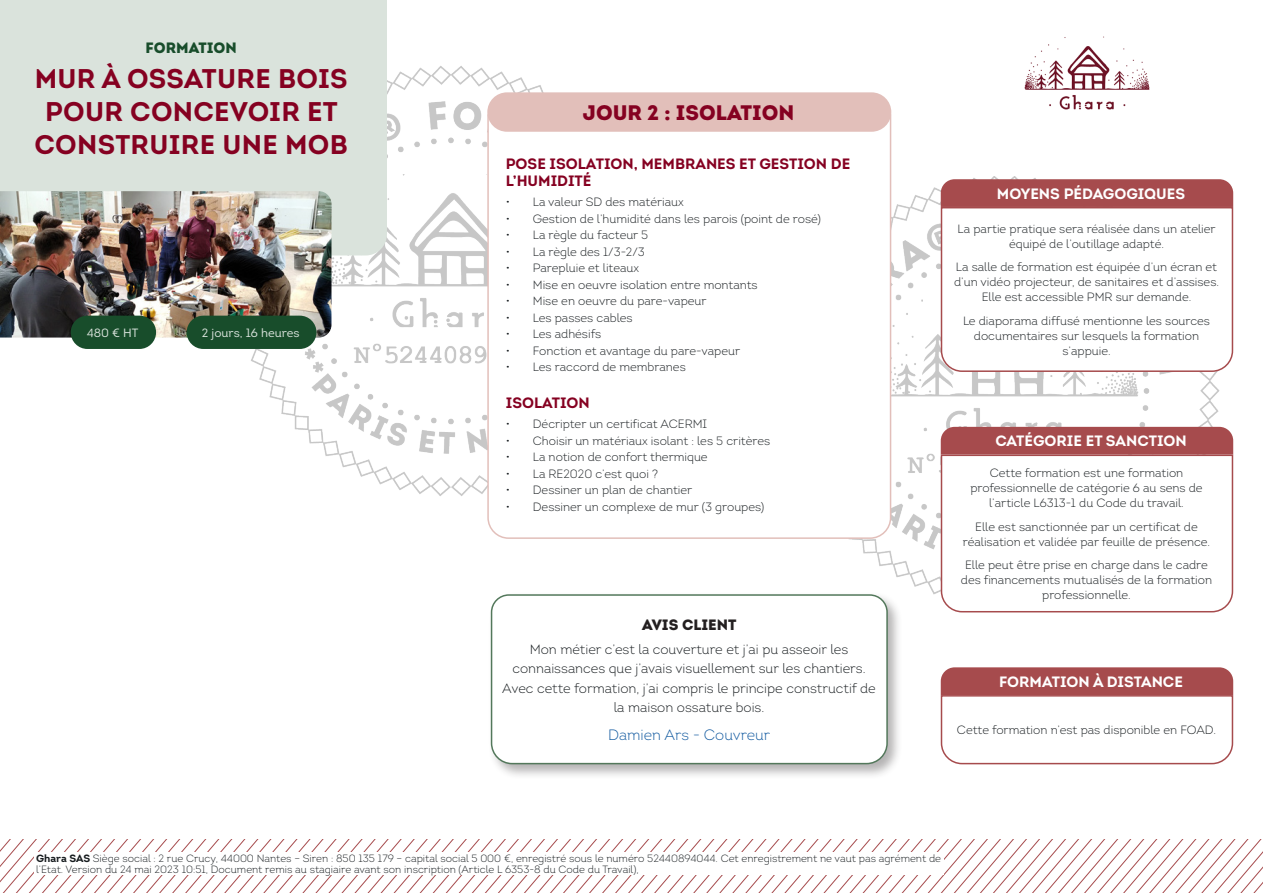
<style>
.page{position:relative;width:1263px;height:893px;background:#fff}
.page>*{position:absolute;margin:0;border:0;box-sizing:border-box;transform-origin:0 0}
.Titre_Blanc{font:27px "Intro Bold Caps";letter-spacing:.01em;color:#850121}
.Titre_Blanc-2{font:21px "Intro Black Caps";color:#850121}
.Titre_blanc_colonne{font:15px "Intro Bold Caps";color:#fff}
.Titre_déroulé{font:15px/16.5px "Intro Bold Caps";color:#850121}
.t1{font:300 15px "Intro";color:#125aa0}
.t2{font:15px "Intro Black Caps";color:#231f20}
.Titre_Blanc-3{font:15px "Intro Black Caps";color:#184d2b}
.t3{font:300 13.5px/19.5px "Intro";color:#161b1e;text-align:center}
.Capsule_texte{font:300 12px/15px "Intro";color:#161b1e;text-align:center}
.t4{font:12px "Intro";color:#dae3dc}
.t5{font:300 10.5px/10.5px "Intro";color:#161b1e}
.s1{font-weight:700}
</style>
<div class="page">
<img style="left:862px;top:176px;width:358px;height:419px">
<svg style="left:0;top:839px;width:1263px;height:54px"></svg>
<div style="left:34px;top:852px;width:909px;height:23px;background:#fff"></div>
<img style="left:251px;top:66px;width:292px;height:430px">
<div style="left:0;top:0;width:387px;height:255px;background:#dae3dc"></div>
<svg style="left:940px;top:667px;width:294px;height:98px"></svg>
<svg style="left:940px;top:206px;width:294px;height:167px"></svg>
<div style="left:941px;top:179px;width:292px;height:28px;background:#a64b4d"></div>
<svg style="left:940px;top:454px;width:294px;height:159px"></svg>
<div style="left:941px;top:427px;width:292px;height:28px;background:#a64b4d"></div>
<div style="left:488px;top:591px;width:415px;height:188px;background:#231f20;opacity:.34"></div>
<svg style="left:490px;top:593px;width:398px;height:172px"></svg>
<img style="left:0;top:191px;width:331px;height:147px">
<div style="left:71px;top:316px;width:85px;height:33px;background:#184d2b;border-radius:17px"></div>
<div style="left:187px;top:316px;width:129px;height:33px;background:#184d2b;border-radius:17px"></div>
<img style="left:1024px;top:36px;width:126px;height:74px">
<svg style="left:487px;top:114px;width:405px;height:426px"></svg>
<div style="left:487px;top:92px;width:404px;height:40px;background:#e2bfba;border-radius:20px"></div>
<p class="Titre_Blanc-3" style="left:146px;top:38px;width:93px">FORMATION</p>
<p class="Titre_Blanc" style="left:35px;top:62px;width:314px">MUR À OSSATURE BOIS</p>
<p class="Titre_Blanc" style="left:45px;top:95px;width:294px">POUR CONCEVOIR ET</p>
<p class="Titre_Blanc" style="left:35px;top:128px;width:315px">CONSTRUIRE UNE MOB</p>
<p class="t4" style="left:87px;top:325px;width:53px">480 € HT</p>
<p class="t4" style="left:202px;top:325px;width:99px">2 jours, 16 heures</p>
<p class="Titre_Blanc-2" style="left:583px;top:99px;width:213px">JOUR 2 : ISOLATION</p>
<p class="Titre_déroulé" style="left:506px;top:156px;width:346px">POSE ISOLATION, MEMBRANES ET GESTION DE<br>L’HUMIDITÉ</p>
<p class="Capsule_texte" style="left:506px;top:195px;width:179px">• La valeur SD des matériaux</p>
<p class="Capsule_texte" style="left:506px;top:211px;width:317px">• Gestion de l’humidité dans les parois (point de rosé)</p>
<p class="Capsule_texte" style="left:506px;top:228px;width:144px">• La règle du facteur 5</p>
<p class="Capsule_texte" style="left:506px;top:244px;width:141px">• La règle des 1/3-2/3</p>
<p class="Capsule_texte" style="left:506px;top:261px;width:135px">• Parepluie et liteaux</p>
<p class="Capsule_texte" style="left:506px;top:277px;width:253px">• Mise en oeuvre isolation entre montants</p>
<p class="Capsule_texte" style="left:506px;top:294px;width:202px">• Mise en oeuvre du pare-vapeur</p>
<p class="Capsule_texte" style="left:506px;top:310px;width:128px">• Les passes cables</p>
<p class="Capsule_texte" style="left:506px;top:327px;width:97px">• Les adhésifs</p>
<p class="Capsule_texte" style="left:506px;top:343px;width:236px">• Fonction et avantage du pare-vapeur</p>
<p class="Capsule_texte" style="left:506px;top:360px;width:181px">• Les raccord de membranes</p>
<p class="Titre_déroulé" style="left:506px;top:394px;width:86px">ISOLATION</p>
<p class="Capsule_texte" style="left:506px;top:417px;width:203px">• Décripter un certificat ACERMI</p>
<p class="Capsule_texte" style="left:506px;top:433px;width:266px">• Choisir un matériaux isolant : les 5 critères</p>
<p class="Capsule_texte" style="left:506px;top:450px;width:203px">• La notion de confort thermique</p>
<p class="Capsule_texte" style="left:506px;top:466px;width:154px">• La RE2020 c’est quoi ?</p>
<p class="Capsule_texte" style="left:506px;top:483px;width:188px">• Dessiner un plan de chantier</p>
<p class="Capsule_texte" style="left:506px;top:499px;width:260px">• Dessiner un complexe de mur (3 groupes)</p>
<p class="t2" style="left:642px;top:615px;width:96px">AVIS CLIENT</p>
<p class="t3" style="left:502px;top:639px;width:375px">Mon métier c’est la couverture et j’ai pu asseoir les connaissances que j’avais visuellement sur les chantiers.<br>Avec cette formation, j’ai compris le principe constructif de la maison ossature bois.</p>
<p class="t1" style="left:608px;top:725px;width:164px">Damien Ars - Couvreur</p>
<p class="Titre_blanc_colonne" style="left:997px;top:184px;width:190px">MOYENS PÉDAGOGIQUES</p>
<p class="Capsule_texte" style="left:958px;top:221px;width:260px">La partie pratique sera réalisée dans un atelier équipé de l’outillage adapté.</p>
<p class="Capsule_texte" style="left:954px;top:260px;width:266px">La salle de formation est équipée d’un écran et d’un vidéo projecteur, de sanitaires et d’assises.<br>Elle est accessible PMR sur demande.</p>
<p class="Capsule_texte" style="left:963px;top:313px;width:249px">Le diaporama diffusé mentionne les sources documentaires sur lesquels la formation s’appuie.</p>
<p class="Titre_blanc_colonne" style="left:995px;top:431px;width:193px">CATÉGORIE ET SANCTION</p>
<p class="Capsule_texte" style="left:970px;top:465px;width:234px">Cette formation est une formation professionnelle de catégorie 6 au sens de l’article L6313-1 du Code du travail.</p>
<p class="Capsule_texte" style="left:963px;top:519px;width:249px">Elle est sanctionnée par un certificat de réalisation et validée par feuille de présence.</p>
<p class="Capsule_texte" style="left:961px;top:557px;width:253px">Elle peut être prise en charge dans le cadre des financements mutualisés de la formation professionnelle.</p>
<p class="Titre_blanc_colonne" style="left:999px;top:672px;width:185px">FORMATION À DISTANCE</p>
<p class="Capsule_texte" style="left:957px;top:722px;width:261px">Cette formation n’est pas disponible en FOAD.</p>
<p class="t5" style="left:36px;top:853px;width:906px"><span class="s1">Ghara SAS</span> Siège social : 2 rue Crucy, 44000 Nantes – Siren : 850 135 179 – capital social 5 000 €, enregistré sous le numéro 52440894044. Cet enregistrement ne vaut pas agrément de l’Etat. Version du 24 mai 2023 10:51, Document remis au stagiaire avant son inscription (Article L 6353-8 du Code du Travail),</p>
</div>
